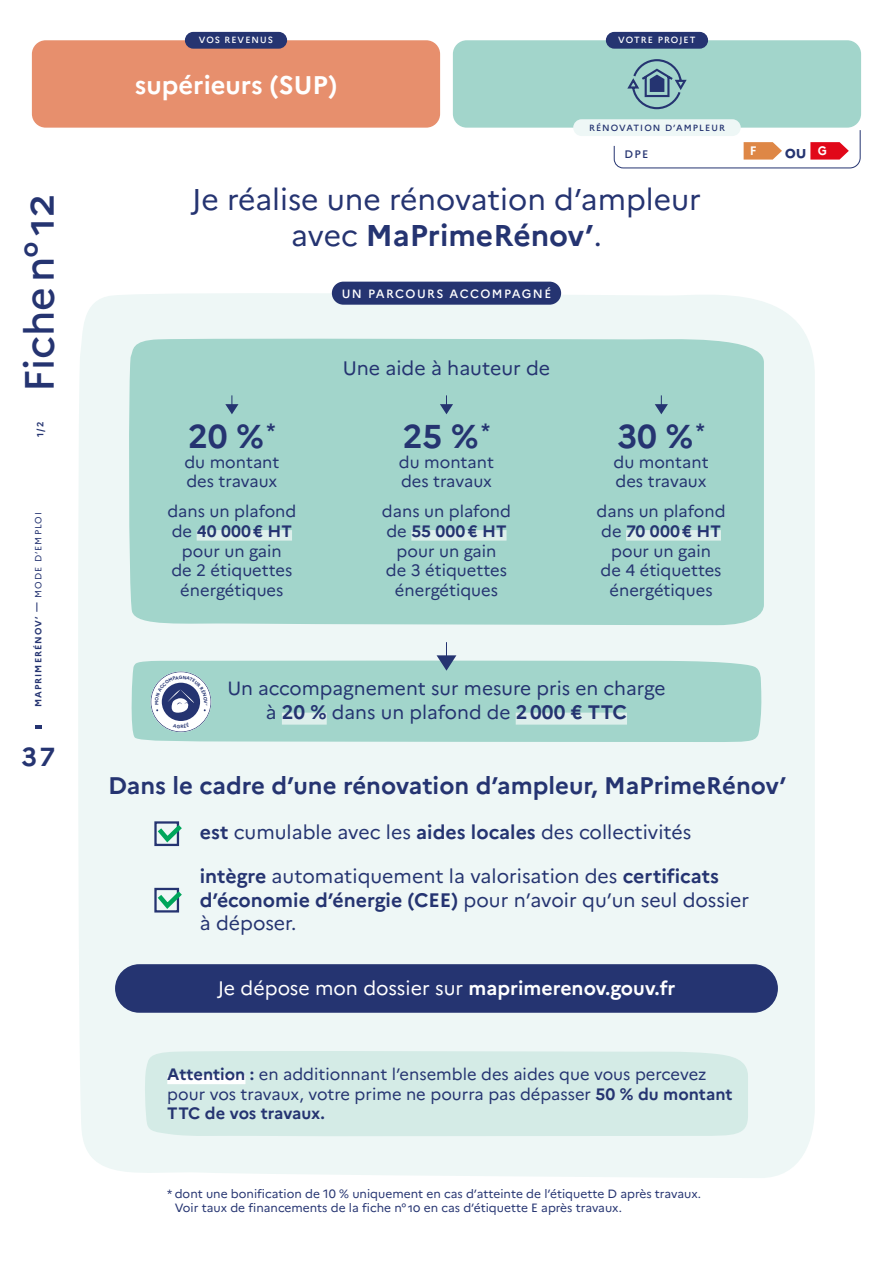
<style>
.page{position:relative;width:893px;height:1263px;background:#fff}
.page>*{position:absolute;margin:0;border:0;box-sizing:border-box;transform-origin:0 0}
.t1{font:500 40.95px "Marianne";color:#253471}
.t2{font:700 33px "Marianne";color:#253471}
.t3{font:30px/36px "Marianne";color:#253471;text-align:center}
.t4{font:700 26.1px "Marianne";color:#253471}
.t5{font:700 25.5px "Marianne";color:#fff}
.t6{font:700 24px "Marianne";color:#253471}
.t7{font:19.5px/23.4px "Marianne";color:#253471}
.t8{font:19.5px "Marianne";color:#fff}
.t9{font:19.2px/23.4px "Marianne";color:#253471;text-align:center}
.t10{font:700 17.85px "Marianne";color:#253471}
.t11{font:16.5px/19.8px "Marianne";color:#253471}
.t12{font:700 12.3px "Marianne";color:#fff}
.t13{font:12px/14.4px "Marianne";color:#253471}
.t14{font:500 12px "Marianne";letter-spacing:.115em;color:#fff}
.t15{font:500 10.95px "Marianne";color:#253471}
.t16{font:700 9px "Marianne";letter-spacing:.12em;color:#253471}
.t17{font:500 9px "Marianne";letter-spacing:.12em;color:#fff}
.t18{font:500 9px "Marianne";letter-spacing:.12em;color:#253471}
.s1{font-weight:400}
.s2{font-size:12.3px;color:#fff}
.s3{font-weight:700}
.s4{font-weight:700;font-size:19.5px}
</style>
<div class="page">
<svg style="left:35px;top:726px;width:7px;height:3px"></svg>
<div style="left:453px;top:40px;width:408px;height:88px;background:#a2d5cb;border-radius:14px"></div>
<div style="left:606px;top:32px;width:102px;height:17px;background:#253471;border-radius:8px"></div>
<svg style="left:627px;top:59px;width:60px;height:51px"></svg>
<div style="left:32px;top:40px;width:408px;height:88px;background:#e78f6d;border-radius:14px"></div>
<div style="left:185px;top:32px;width:102px;height:17px;background:#253471;border-radius:8px"></div>
<div style="left:573px;top:119px;width:168px;height:17px;background:#eef7f6;border-radius:8px"></div>
<svg style="left:613px;top:130px;width:248px;height:39px"></svg>
<div style="left:78px;top:281px;width:737px;height:897px;background:#eef7f6"></div>
<div style="left:128px;top:335px;width:636px;height:292px;background:#a2d5cb"></div>
<svg style="left:440px;top:395px;width:13px;height:19px"></svg>
<svg style="left:655px;top:395px;width:13px;height:19px"></svg>
<div style="left:197px;top:530px;width:95px;height:11px;background:#ddefeb"></div>
<div style="left:411px;top:530px;width:95px;height:11px;background:#ddefeb"></div>
<div style="left:626px;top:530px;width:95px;height:11px;background:#ddefeb"></div>
<svg style="left:225px;top:395px;width:13px;height:19px"></svg>
<div style="left:144px;top:1050px;width:604px;height:87px;background:#d4ebe6"></div>
<div style="left:167px;top:1075px;width:78px;height:9px;background:#fff"></div>
<svg style="left:153px;top:820px;width:34px;height:26px"></svg>
<svg style="left:153px;top:886px;width:34px;height:26px"></svg>
<div style="left:129px;top:660px;width:633px;height:82px;background:#a2d5cb"></div>
<div style="left:282px;top:713px;width:45px;height:12px;background:#ddefeb"></div>
<div style="left:516px;top:713px;width:111px;height:12px;background:#ddefeb"></div>
<svg style="left:437px;top:642px;width:19px;height:29px"></svg>
<div style="left:332px;top:282px;width:229px;height:23px;background:#253471;border-radius:12px"></div>
<div style="left:115px;top:964px;width:663px;height:49px;background:#253471;border-radius:24px"></div>
<svg style="left:150px;top:671px;width:61px;height:61px"></svg>
<h1 class="t1" style="left:8px;top:392px;width:200px;rotate:-90deg">Fiche n° 12</h1>
<p class="t16" style="left:33px;top:437px;width:17px;rotate:-90deg">1/2</p>
<p class="t16" style="left:31px;top:707px;width:197px;rotate:-90deg">MAPRIMERÉNOV’ — <span class="s1">MODE D’EMPLOI</span></p>
<h3 class="t4" style="left:21px;top:737px;width:35px">37</h3>
<p class="t17" style="left:199px;top:33px;width:76px">VOS REVENUS</p>
<h3 class="t5" style="left:135px;top:65px;width:204px">supérieurs (SUP)</h3>
<p class="t17" style="left:618px;top:33px;width:79px">VOTRE PROJET</p>
<p class="t18" style="left:589px;top:121px;width:137px">RÉNOVATION D’AMPLEUR</p>
<p class="t15" style="left:624px;top:145px;width:25px">DPE</p>
<p class="t12" style="left:750px;top:141px;width:8px">F</p>
<p class="t10" style="left:785px;top:137px;width:44px">ou <span class="s2">G</span></p>
<h3 class="t3" style="left:192px;top:179px;width:511px">Je réalise une rénovation d’ampleur avec <span class="s3">MaPrimeRénov’</span>.</h3>
<p class="t14" style="left:342px;top:284px;width:211px">UN PARCOURS ACCOMPAGNÉ</p>
<h2 class="t2" style="left:188px;top:410px;width:89px">20 % <sup>*</sup></h2>
<p class="t11" style="left:184px;top:450px;width:97px">du montant des travaux</p>
<p class="t11" style="left:167px;top:500px;width:131px;text-align:center">dans un plafond de <span class="s3">40 000 € HT </span>pour un gain<br>de 2 étiquettes énergétiques</p>
<p class="t7" style="left:343px;top:354px;width:209px">Une aide à hauteur de</p>
<h2 class="t2" style="left:403px;top:410px;width:89px">25 % <sup>*</sup></h2>
<p class="t11" style="left:399px;top:450px;width:97px">du montant des travaux</p>
<p class="t11" style="left:382px;top:500px;width:131px;text-align:center">dans un plafond de <span class="s3">55 000 € HT </span>pour un gain<br>de 3 étiquettes énergétiques</p>
<h2 class="t2" style="left:617px;top:410px;width:89px">30 % <sup>*</sup></h2>
<p class="t11" style="left:613px;top:450px;width:97px">du montant des travaux</p>
<p class="t11" style="left:596px;top:500px;width:131px;text-align:center">dans un plafond de <span class="s3">70 000 € HT </span>pour un gain<br>de 4 étiquettes énergétiques</p>
<p class="t9" style="left:227px;top:675px;width:440px">Un accompagnement sur mesure pris en charge à <span class="s4">20 %</span> dans un plafond de <span class="s4">2 000 € TTC</span></p>
<h3 class="t6" style="left:108px;top:767px;width:680px">Dans le cadre d’une rénovation d’ampleur, MaPrimeRénov’</h3>
<p class="t7" style="left:200px;top:818px;width:493px"><span class="s3">est</span> cumulable avec les <span class="s3">aides locales</span> des collectivités</p>
<p class="t7" style="left:200px;top:863px;width:551px"><span class="s3">intègre</span> automatiquement la valorisation des <span class="s3">certificats d’économie d’énergie (CEE)</span> pour n’avoir qu’un seul dossier à déposer.</p>
<p class="t8" style="left:218px;top:973px;width:459px">Je dépose mon dossier sur <span class="s3">maprimerenov.gouv.fr</span></p>
<p class="t11" style="left:167px;top:1062px;width:567px"><span class="s3">Attention :</span> en additionnant l’ensemble des aides que vous percevez pour vos travaux, votre prime ne pourra pas dépasser <span class="s3">50 % du montant<br>TTC de vos travaux.</span></p>
<p class="t13" style="left:175px;top:1185px;width:528px;text-indent:-7px">* dont une bonification de 10 % uniquement en cas d’atteinte de l’étiquette D après travaux.<br>Voir taux de financements de la fiche n° 10 en cas d’étiquette E après travaux.</p>
</div>
